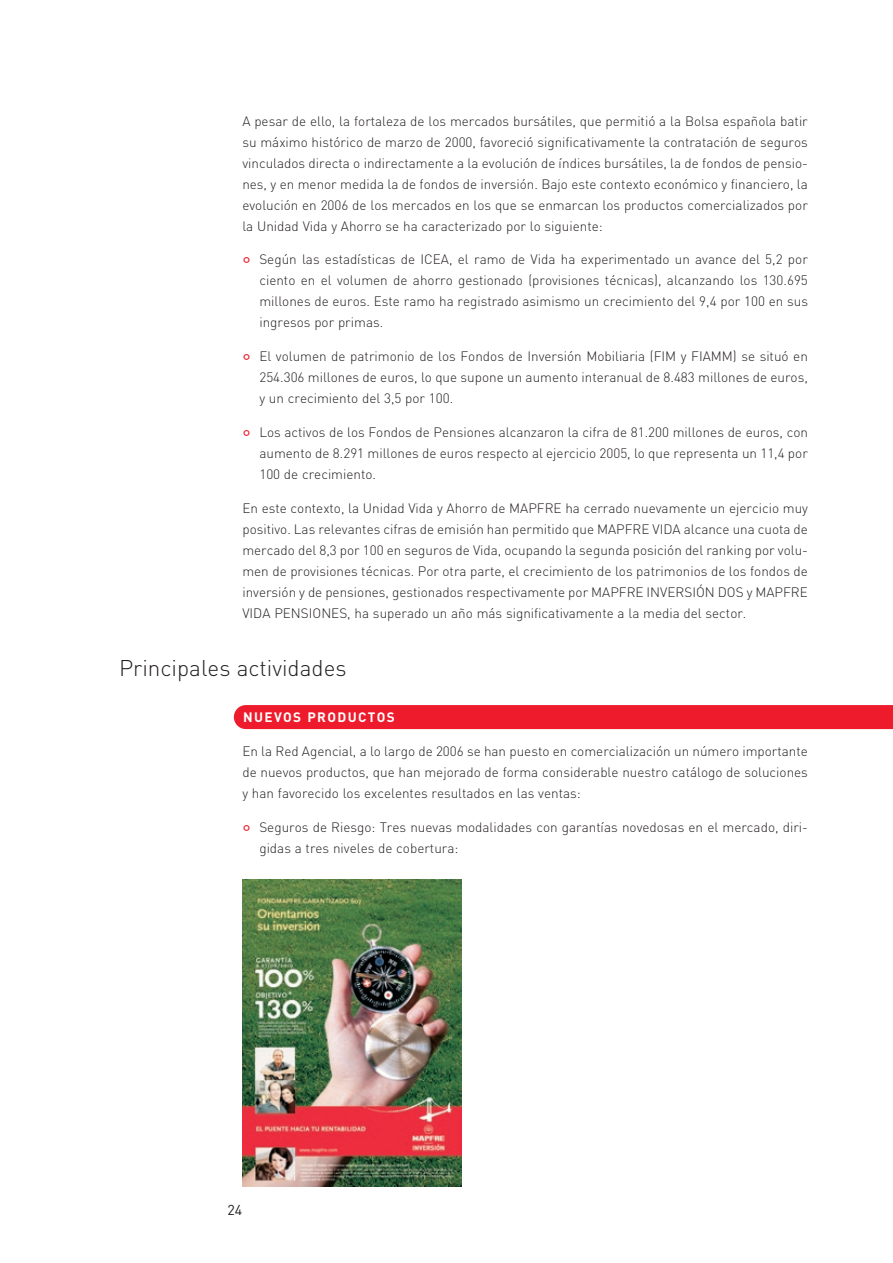
<style>
.page{position:relative;width:893px;height:1263px;background:#fff}
.page>*{position:absolute;margin:0;border:0;box-sizing:border-box;transform-origin:0 0}
.t1{font:300 22.5px "DIN";color:#231f20}
.t2{font:14.25px "DIN";color:#231f20}
.t3{font:300 13.5px/21px "DIN";color:#231f20;text-align:justify}
.t4{font:700 13.5px "DIN";letter-spacing:.1em;color:#fff}
.s1{font-weight:400;font-size:18px;color:#ee1b2c}
</style>
<div class="page">
<div style="left:234px;top:705px;width:659px;height:24px;background:#ee1b2c"></div>
<img style="left:242px;top:879px;width:220px;height:307px">
<p class="t3" style="left:242px;top:110px;width:567px">A pesar de ello, la fortaleza de los mercados bursátiles, que permitió a la Bolsa española batir su máximo histórico de marzo de 2000, favoreció significativamente la contratación de seguros vinculados directa o indirectamente a la evolución de índices bursátiles, la de fondos de pensio&shy;nes, y en menor medida la de fondos de inversión. Bajo este contexto económico y financiero, la evolución en 2006 de los mercados en los que se enmarcan los productos comercializados por la Unidad Vida y Ahorro se ha caracterizado por lo siguiente:</p>
<p class="t3" style="left:259px;top:249px;width:550px;text-indent:-17px"><span class="s1">°</span> Según las estadísticas de ICEA, el ramo de Vida ha experimentado un avance del 5,2 por ciento en el volumen de ahorro gestionado (provisiones técnicas), alcanzando los 130.695 millones de euros. Este ramo ha registrado asimismo un crecimiento del 9,4 por 100 en sus ingresos por primas.</p>
<p class="t3" style="left:259px;top:346px;width:550px;text-indent:-17px"><span class="s1">°</span> El volumen de patrimonio de los Fondos de Inversión Mobiliaria (FIM y FIAMM) se situó en 254.306 millones de euros, lo que supone un aumento interanual de 8.483 millones de euros, y un crecimiento del 3,5 por 100.</p>
<p class="t3" style="left:259px;top:421px;width:550px;text-indent:-17px"><span class="s1">°</span> Los activos de los Fondos de Pensiones alcanzaron la cifra de 81.200 millones de euros, con aumento de 8.291 millones de euros respecto al ejercicio 2005, lo que representa un 11,4 por 100 de crecimiento.</p>
<p class="t3" style="left:242px;top:497px;width:567px">En este contexto, la Unidad Vida y Ahorro de MAPFRE ha cerrado nuevamente un ejercicio muy positivo. Las relevantes cifras de emisión han permitido que MAPFRE VIDA alcance una cuota de mercado del 8,3 por 100 en seguros de Vida, ocupando la segunda posición del ranking por volu&shy;men de provisiones técnicas. Por otra parte, el crecimiento de los patrimonios de los fondos de inversión y de pensiones, gestionados respectivamente por MAPFRE INVERSIÓN DOS y MAPFRE VIDA PENSIONES, ha superado un año más significativamente a la media del sector.</p>
<h1 class="t1" style="left:119px;top:654px;width:229px">Principales actividades</h1>
<p class="t4" style="left:243px;top:708px;width:153px">NUEVOS PRODUCTOS</p>
<p class="t3" style="left:242px;top:741px;width:567px">En la Red Agencial, a lo largo de 2006 se han puesto en comercialización un número importante de nuevos productos, que han mejorado de forma considerable nuestro catálogo de soluciones y han favorecido los excelentes resultados en las ventas:</p>
<p class="t3" style="left:259px;top:817px;width:550px;text-indent:-17px"><span class="s1">°</span> Seguros de Riesgo: Tres nuevas modalidades con garantías novedosas en el mercado, diri&shy;gidas a tres niveles de cobertura:</p>
<p class="t2" style="left:227px;top:1201px;width:16px">24</p>
</div>
